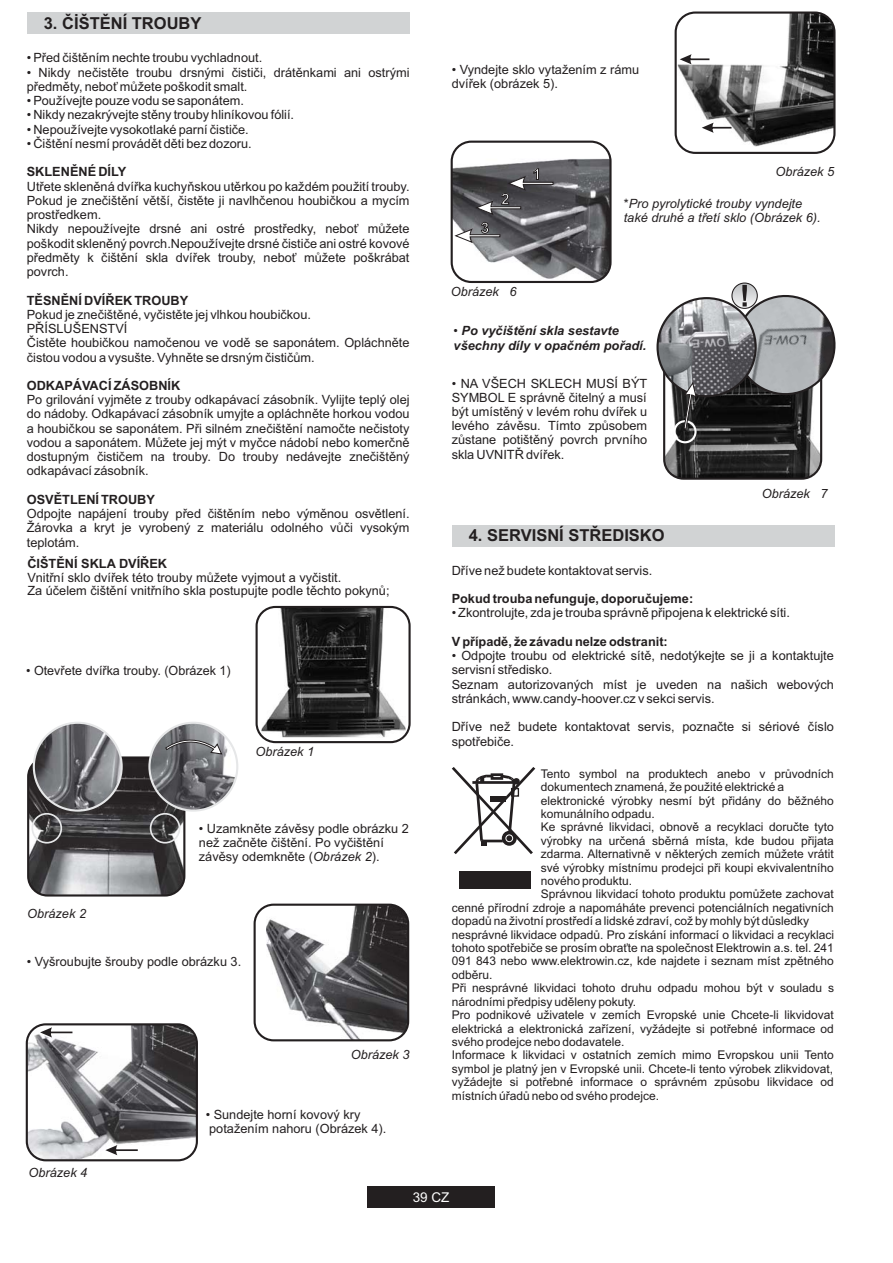
<style>
.page{position:relative;width:893px;height:1263px;background:#fff}
.page>*{position:absolute;margin:0;border:0;box-sizing:border-box;transform-origin:0 0}
.t1{font:700 16.5px "Arial";color:#231f20}
.t2{font:700 15px "Arial";color:#fff}
.t3{font:13.5px "Arial";color:#fff}
.t4{font:12.75px/14.2px "Arial";color:#231f20}
.t5{font:italic 12.75px/13.4px "Arial";color:#231f20}
.t6{font:700 12.75px "Arial";color:#231f20}
.t7{font:italic 700 12.75px/14.2px "Arial";color:#231f20}
.t8{font:12px "Arial";color:#231f20}
.s1{font-weight:700}
.s2{font-style:italic}
.s3{font-style:normal}
.s4{font-weight:400}
</style>
<div class="page">
<div style="left:452px;top:525px;width:382px;height:21px;background:#d1d3d4"></div>
<div style="left:459px;top:871px;width:72px;height:18px;background:#231f20"></div>
<svg style="left:452px;top:767px;width:83px;height:87px"></svg>
<div style="left:491px;top:773px;width:12px;height:7px;border:3px solid #231f20"></div>
<div style="left:27px;top:13px;width:383px;height:21px;background:#d1d3d4"></div>
<div style="left:367px;top:1186px;width:128px;height:21px;background:#231f20"></div>
<img style="left:261px;top:607px;width:145px;height:130px">
<div style="left:256px;top:606px;width:155px;height:137px;border:2px solid #231f20;border-radius:19px"></div>
<img style="left:266px;top:905px;width:142px;height:135px">
<div style="left:254px;top:904px;width:155px;height:137px;border:2px solid #231f20;border-radius:19px"></div>
<img style="left:678px;top:13px;width:156px;height:134px">
<svg style="left:702px;top:123px;width:29px;height:10px"></svg>
<svg style="left:680px;top:54px;width:29px;height:10px"></svg>
<div style="left:675px;top:12px;width:160px;height:142px;border:2px solid #231f20;border-radius:20px"></div>
<img style="left:27px;top:1026px;width:170px;height:134px">
<svg style="left:105px;top:1145px;width:33px;height:10px"></svg>
<svg style="left:40px;top:1027px;width:32px;height:10px"></svg>
<div style="left:26px;top:1023px;width:172px;height:138px;border:2px solid #231f20;border-radius:19px"></div>
<img style="left:28px;top:758px;width:156px;height:137px">
<div style="left:27px;top:756px;width:158px;height:140px;border:2px solid #231f20;border-radius:19px"></div>
<div style="left:31px;top:813px;width:31px;height:30px;border:2px solid #e6e7e8;border-radius:50%"></div>
<div style="left:150px;top:813px;width:30px;height:30px;border:2px solid #e6e7e8;border-radius:50%"></div>
<img style="left:34px;top:723px;width:88px;height:87px;border-radius:44px">
<div style="left:33px;top:722px;width:90px;height:90px;border:2px solid #e6e7e8;border-radius:50%"></div>
<img style="left:149px;top:723px;width:88px;height:87px;border-radius:44px">
<div style="left:148px;top:722px;width:90px;height:90px;border:2px solid #e6e7e8;border-radius:50%"></div>
<svg style="left:165px;top:738px;width:57px;height:16px"></svg>
<img style="left:666px;top:375px;width:155px;height:102px">
<div style="left:663px;top:339px;width:159px;height:141px;border:2px solid #231f20;border-radius:19px"></div>
<img style="left:658px;top:298px;width:98px;height:98px;border-radius:49px">
<div style="left:656px;top:297px;width:101px;height:100px;border:2px solid #231f20;border-radius:50%"></div>
<div style="left:673px;top:420px;width:24px;height:23px;border:2px solid #fff;border-radius:50%"></div>
<svg style="left:683px;top:382px;width:14px;height:48px"></svg>
<div style="left:731px;top:282px;width:27px;height:27px;border:1px solid #231f20;border-radius:50%"></div>
<svg style="left:727px;top:285px;width:109px;height:118px"></svg>
<img style="left:452px;top:159px;width:157px;height:123px">
<div style="left:451px;top:141px;width:161px;height:142px;border:2px solid #231f20;border-radius:20px"></div>
<img style="left:553px;top:176px;width:1px;height:15px">
<svg style="left:475px;top:168px;width:78px;height:47px;background:#57565a"></svg>
<svg style="left:455px;top:222px;width:45px;height:21px"></svg>
<p class="t1" style="left:44px;top:12px;width:159px">3. ČİŠTĚNÍ TROUBY</p>
<p class="t4" style="left:27px;top:51px;width:237px">• Před čištěním nechte troubu vychladnout.</p>
<p class="t4" style="left:27px;top:65px;width:384px">• Nikdy nečistěte troubu drsnými čističi, drátěnkami ani ostrými předměty, neboť můžete poškodit smalt.</p>
<p class="t4" style="left:27px;top:94px;width:219px">• Používejte pouze vodu se saponátem.</p>
<p class="t4" style="left:27px;top:108px;width:269px">• Nikdy nezakrývejte stěny trouby hliníkovou fólií.</p>
<p class="t4" style="left:27px;top:122px;width:224px">• Nepoužívejte vysokotlaké parní čističe.</p>
<p class="t4" style="left:27px;top:136px;width:226px">• Čištění nesmí provádět děti bez dozoru.</p>
<p class="t4" style="left:27px;top:165px;width:384px"><span class="s1">SKLENĚNÉ DÍLY<br></span>Utřete skleněná dvířka kuchyňskou utěrkou po každém použití trouby.<br>Pokud je znečištění větší, čistěte ji navlhčenou houbičkou a mycím prostředkem.<br>Nikdy nepoužívejte drsné ani ostré prostředky, neboť můžete poškodit skleněný povrch.Nepoužívejte drsné čističe ani ostré kovové předměty k čištění skla dvířek trouby, neboť můžete poškrábat povrch.</p>
<p class="t4" style="left:27px;top:293px;width:384px"><span class="s1">TĚSNĚNÍ DVÍŘEK TROUBY<br></span>Pokud je znečištěné, vyčistěte jej vlhkou houbičkou.<br>PŘÍSLUŠENSTVÍ<br>Čistěte houbičkou namočenou ve vodě se saponátem. Opláchněte čistou vodou a vysušte. Vyhněte se drsným čističům.</p>
<p class="t4" style="left:27px;top:378px;width:384px"><span class="s1">ODKAPÁVACÍ ZÁSOBNÍK<br></span>Po grilování vyjměte z trouby odkapávací zásobník. Vylijte teplý olej do nádoby. Odkapávací zásobník umyjte a opláchněte horkou vodou a houbičkou se saponátem. Při silném znečištění namočte nečistoty vodou a saponátem. Můžete jej mýt v myčce nádobí nebo komerčně dostupným čističem na trouby. Do trouby nedávejte znečištěný odkapávací zásobník.</p>
<p class="t4" style="left:27px;top:492px;width:384px"><span class="s1">OSVĚTLENÍ TROUBY<br></span>Odpojte napájení trouby před čištěním nebo výměnou osvětlení.<br>Žárovka a kryt je vyrobený z materiálu odolného vůči vysokým teplotám.</p>
<p class="t4" style="left:27px;top:556px;width:364px;line-height:13.8px"><span class="s1">ČIŠTĚNÍ SKLA DVÍŘEK<br></span>Vnitřní sklo dvířek této trouby můžete vyjmout a vyčistit.<br>Za účelem čištění vnitřního skla postupujte podle těchto pokynů;</p>
<p class="t4" style="left:26px;top:663px;width:206px">• Otevřete dvířka trouby. (Obrázek 1)</p>
<p class="t5" style="left:255px;top:745px;width:60px">Obrázek 1</p>
<p class="t5" style="left:27px;top:907px;width:60px">Obrázek 2</p>
<p class="t4" style="left:199px;top:821px;width:211px">• Uzamkněte závěsy podle obrázku 2 než začněte čištění. Po vyčištění závěsy odemkněte (<span class="s2">Obrázek 2</span>).</p>
<p class="t4" style="left:27px;top:955px;width:216px">• Vyšroubujte šrouby podle obrázku 3.</p>
<p class="t5" style="left:351px;top:1048px;width:60px">Obrázek 3</p>
<p class="t5" style="left:29px;top:1166px;width:60px">Obrázek 4</p>
<p class="t4" style="left:206px;top:1108px;width:182px">• Sundejte horní kovový kry potažením nahoru (Obrázek 4).</p>
<p class="t4" style="left:452px;top:62px;width:189px">• Vyndejte sklo vytažením z rámu dvířek (obrázek 5).</p>
<p class="t2" style="left:533px;top:164px;width:10px">1</p>
<p class="t5" style="left:775px;top:165px;width:60px">Obrázek 5</p>
<p class="t2" style="left:481px;top:218px;width:10px">3</p>
<p class="t2" style="left:501px;top:189px;width:10px">2</p>
<p class="t5" style="left:451px;top:285px;width:67px">Obrázek 6</p>
<p class="t5" style="left:624px;top:197px;width:199px"><span class="s3">*</span>Pro pyrolytické trouby vyndejte také druhé a třetí sklo (Obrázek 6).</p>
<p class="t7" style="left:454px;top:324px;width:194px"><span class="s4">•</span> Po vyčištění skla sestavte všechny díly v opačném pořadí.</p>
<p class="t4" style="left:452px;top:376px;width:197px;text-align:justify">• NA VŠECH SKLECH MUSÍ BÝT SYMBOL E správně čitelný a musí být umístěný v levém rohu dvířek u levého závěsu. Tímto způsobem zůstane potištěný povrch prvního skla UVNITŘ dvířek.</p>
<p class="t5" style="left:762px;top:486px;width:67px">Obrázek 7</p>
<p class="t1" style="left:469px;top:525px;width:197px">4. SERVISNÍ STŘEDISKO</p>
<p class="t4" style="left:452px;top:563px;width:202px">Dříve než budete kontaktovat servis.</p>
<p class="t6" style="left:452px;top:590px;width:243px">Pokud trouba nefunguje, doporučujeme:</p>
<p class="t4" style="left:452px;top:606px;width:340px">• Zkontrolujte, zda je trouba správně připojena k elektrické síti.</p>
<p class="t6" style="left:452px;top:633px;width:218px">V případě, že závadu nelze odstranit:</p>
<p class="t4" style="left:452px;top:649px;width:384px">• Odpojte troubu od elektrické sítě, nedotýkejte se ji a kontaktujte servisní středisko.<br>Seznam autorizovaných míst je uveden na našich webových stránkách, www.candy-hoover.cz v sekci servis.</p>
<p class="t4" style="left:452px;top:720px;width:384px">Dříve než budete kontaktovat servis, poznačte si sériové číslo spotřebiče.</p>
<p class="t8" style="left:541px;top:766px;width:295px">Tento symbol na produktech anebo v průvodních</p>
<p class="t8" style="left:541px;top:779px;width:245px">dokumentech znamená, že použité elektrické a</p>
<p class="t8" style="left:541px;top:792px;width:295px">elektronické výrobky nesmí být přidány do běžného</p>
<p class="t8" style="left:541px;top:806px;width:116px">komunálního odpadu.</p>
<p class="t8" style="left:541px;top:819px;width:295px">Ke správné likvidaci, obnově a recyklaci doručte tyto</p>
<p class="t8" style="left:541px;top:833px;width:295px">výrobky na určená sběrná místa, kde budou přijata</p>
<p class="t8" style="left:541px;top:846px;width:295px">zdarma. Alternativně v některých zemích můžete vrátit</p>
<p class="t8" style="left:541px;top:859px;width:295px">své výrobky místnímu prodejci při koupi ekvivalentního</p>
<p class="t8" style="left:541px;top:873px;width:93px">nového produktu.</p>
<p class="t8" style="left:541px;top:886px;width:295px">Správnou likvidací tohoto produktu pomůžete zachovat</p>
<p class="t8" style="left:452px;top:900px;width:384px">cenné přírodní zdroje a napomáháte prevenci potenciálních negativních</p>
<p class="t8" style="left:452px;top:913px;width:359px">dopadů na životní prostředí a lidské zdraví, což by mohly být důsledky</p>
<p class="t8" style="left:452px;top:926px;width:384px">nesprávné likvidace odpadů. Pro získání informací o likvidaci a recyklaci</p>
<p class="t8" style="left:452px;top:940px;width:384px">tohoto spotřebiče se prosím obraťte na společnost Elektrowin a.s. tel. 241</p>
<p class="t8" style="left:452px;top:953px;width:384px">091 843 nebo www.elektrowin.cz, kde najdete i seznam míst zpětného</p>
<p class="t8" style="left:452px;top:967px;width:42px">odběru.</p>
<p class="t8" style="left:452px;top:980px;width:384px">Při nesprávné likvidaci tohoto druhu odpadu mohou být v souladu s</p>
<p class="t8" style="left:452px;top:993px;width:186px">národními předpisy uděleny pokuty.</p>
<p class="t8" style="left:452px;top:1007px;width:384px">Pro podnikové uživatele v zemích Evropské unie Chcete-li likvidovat</p>
<p class="t8" style="left:452px;top:1020px;width:384px">elektrická a elektronická zařízení, vyžádejte si potřebné informace od</p>
<p class="t8" style="left:452px;top:1034px;width:174px">svého prodejce nebo dodavatele.</p>
<p class="t8" style="left:452px;top:1047px;width:384px">Informace k likvidaci v ostatních zemích mimo Evropskou unii Tento</p>
<p class="t8" style="left:452px;top:1061px;width:383px">symbol je platný jen v Evropské unii. Chcete-li tento výrobek zlikvidovat,</p>
<p class="t8" style="left:452px;top:1074px;width:384px">vyžádejte si potřebné informace o správném způsobu likvidace od</p>
<p class="t8" style="left:452px;top:1087px;width:209px">místních úřadů nebo od svého prodejce.</p>
<p class="t3" style="left:413px;top:1188px;width:38px">39 CZ</p>
</div>
